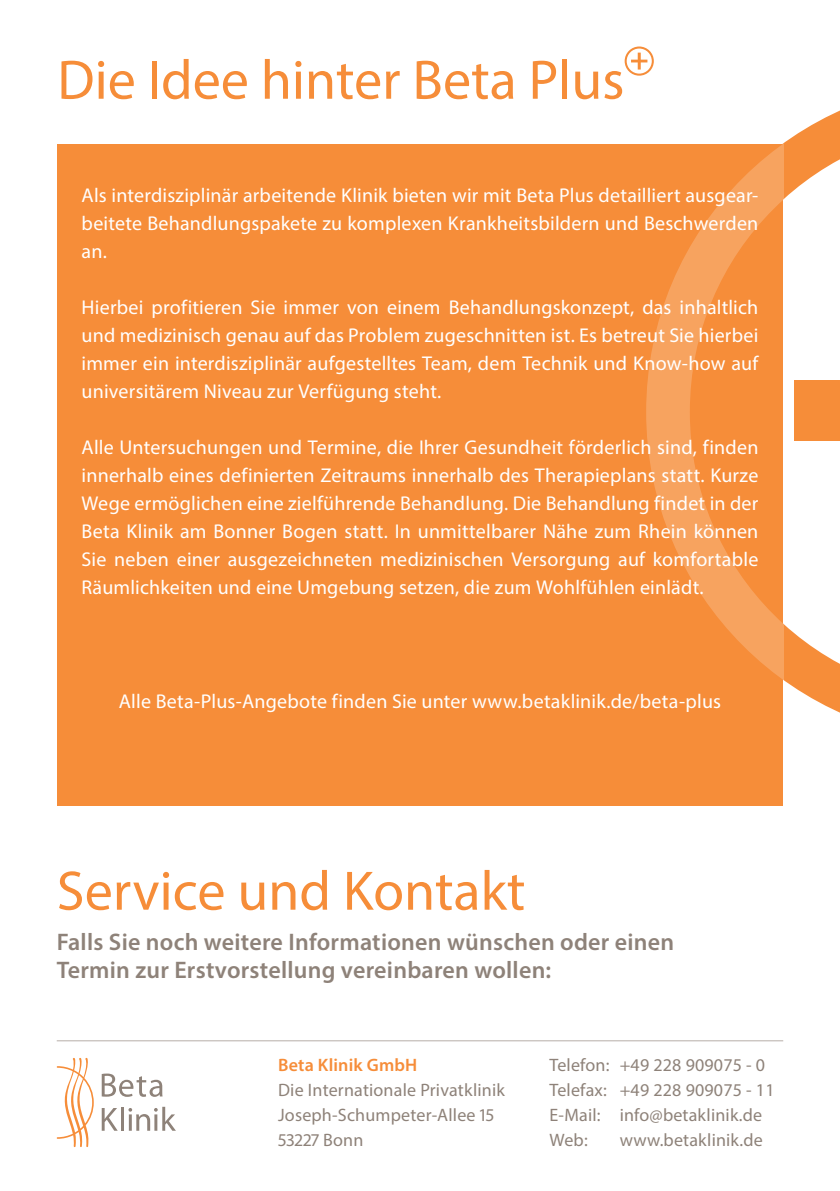
<style>
.page{position:relative;width:840px;height:1191px;background:#fff}
.page>*{position:absolute;margin:0;border:0;box-sizing:border-box;transform-origin:0 0}
.t1{font:56px "Myriad Pro";color:#f68d39}
.t2{font:600 24px/28px "Myriad Pro";letter-spacing:.01em;color:#8e8279}
.t3{font:20px/28px "Myriad Pro";letter-spacing:.01em;color:#fff;text-align:justify}
.t4{font:18px/25px "Myriad Pro";letter-spacing:.01em;color:#8e8279}
.t5{font:600 18px "Myriad Pro";letter-spacing:.01em;color:#f68d39}
</style>
<div class="page">
<hr style="left:57px;top:1040px;width:725px;height:1px;background:#b6aea8">
<svg style="left:102px;top:1073px;width:60px;height:23px"></svg>
<svg style="left:102px;top:1108px;width:15px;height:22px"></svg>
<hr style="left:121px;top:1106px;width:3px;height:24px;background:#8e8279">
<svg style="left:128px;top:1106px;width:48px;height:24px"></svg>
<svg style="left:57px;top:1057px;width:37px;height:90px"></svg>
<div style="left:624px;top:46px;width:29px;height:30px;border:2px solid #f68d39;border-radius:50%"></div>
<svg style="left:630px;top:53px;width:17px;height:17px"></svg>
<svg style="left:782px;top:111px;width:57px;height:631px"></svg>
<div style="left:794px;top:381px;width:45px;height:60px;background:#f68d39"></div>
<div style="left:58px;top:144px;width:724px;height:661px;background:#f68d39"></div>
<svg style="left:646px;top:145px;width:136px;height:534px"></svg>
<h1 class="t1" style="left:57px;top:45px;width:568px">Die Idee hinter Beta Plus</h1>
<p class="t3" style="left:81px;top:181px;width:678px">Als interdisziplinär arbeitende Klinik bieten wir mit Beta Plus detailliert ausgear&shy;beitete Behandlungspakete zu komplexen Krankheitsbildern und Beschwerden an.</p>
<p class="t3" style="left:81px;top:293px;width:678px">Hierbei profitieren Sie immer von einem Behandlungskonzept, das inhaltlich und medizinisch genau auf das Problem zugeschnitten ist. Es betreut Sie hierbei immer ein interdisziplinär aufgestelltes Team, dem Technik und Know-how auf universitärem Niveau zur Verfügung steht.</p>
<p class="t3" style="left:82px;top:433px;width:678px">Alle Untersuchungen und Termine, die Ihrer Gesundheit förderlich sind, finden innerhalb eines definierten Zeitraums innerhalb des Therapieplans statt. Kurze Wege ermöglichen eine zielführende Behandlung. Die Behandlung findet in der Beta Klinik am Bonner Bogen statt. In unmittelbarer Nähe zum Rhein können Sie neben einer ausgezeichneten medizinischen Versorgung auf komfortable Räumlichkeiten und eine Umgebung setzen, die zum Wohlfühlen einlädt.</p>
<p class="t3" style="left:119px;top:687px;width:603px">Alle Beta-Plus-Angebote finden Sie unter www.betaklinik.de/beta-plus</p>
<h1 class="t1" style="left:57px;top:856px;width:470px">Service und Kontakt</h1>
<p class="t2" style="left:57px;top:927px;width:618px">Falls Sie noch weitere Informationen wünschen oder einen<br>Termin zur Erstvorstellung vereinbaren wollen:</p>
<p class="t5" style="left:278px;top:1053px;width:141px">Beta Klinik GmbH</p>
<p class="t4" style="left:278px;top:1077px;width:228px">Die I nternationale Privatklinik<br>Joseph-Schumpeter-Allee 15<br>53227 Bonn</p>
<p class="t4" style="left:549px;top:1052px;width:226px">Telefon: +49 228 909075 - 0<br>Telefax: +49 228 909075 - 11<br>E-Mail: info@betaklinik.de<br>Web:</p>
<p class="t4" style="left:619px;top:1127px;width:144px">www.betaklinik.de</p>
</div>
